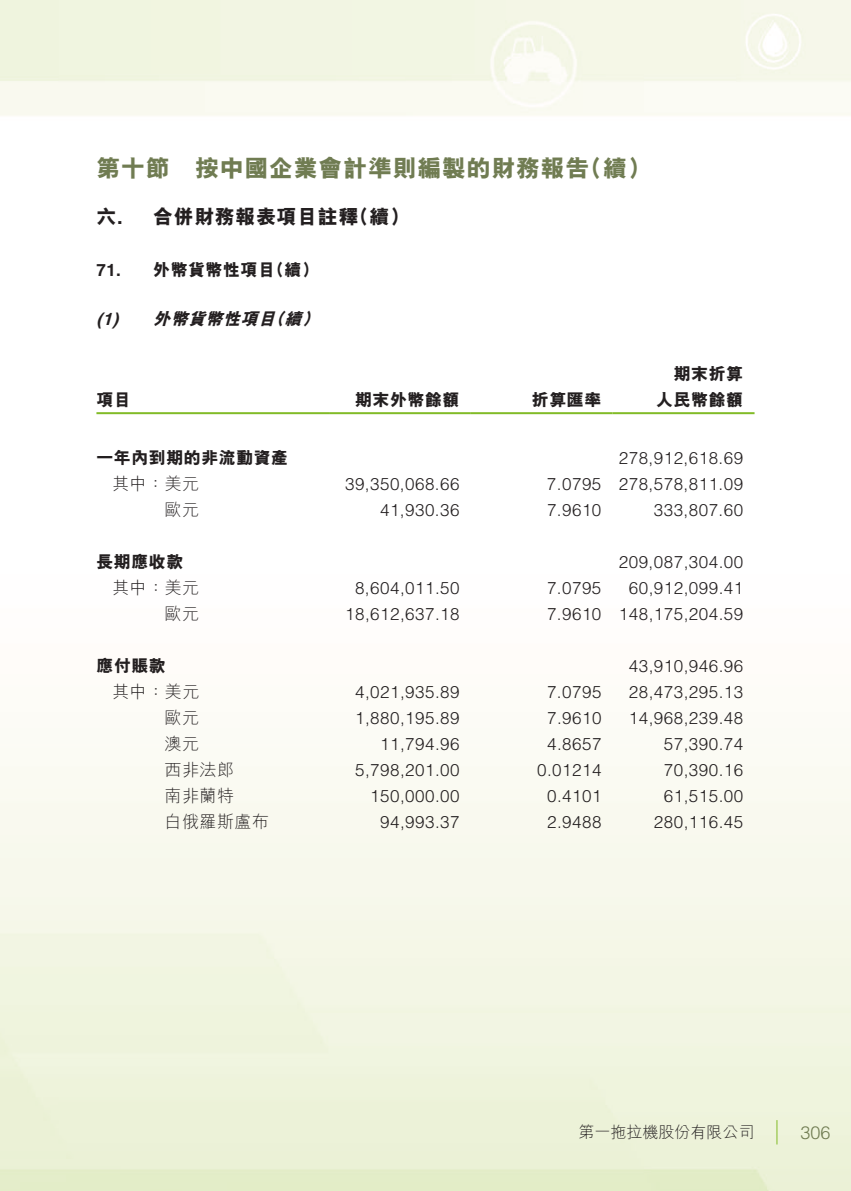
<style>
.page{position:relative;width:851px;height:1191px;background:#fff}
.page>*{position:absolute;margin:0;border:0;box-sizing:border-box;transform-origin:0 0}
.t1{font:800 24px "M Hei HK";letter-spacing:.03em;color:#707c52}
.t2{font:800 20px "M Hei HK";letter-spacing:.03em;color:#231f20}
.t3{font:300 18px "Helvetica LT Std";color:#707c52}
.t4{font:300 17px "Helvetica LT Std";letter-spacing:.03em;color:#231f20}
.t5{font:800 17px/26px "M Hei HK";letter-spacing:.03em;color:#231f20;text-align:right}
.t6{font:300 17px "M Hei HK";letter-spacing:.03em;color:#231f20}
.t7{font:italic 800 17px "M Hei HK";color:#231f20}
.t8{font:700 17px "Helvetica LT Std";color:#231f20}
.t9{font:italic 700 17px "Helvetica LT Std";color:#231f20}
.t10{font:300 16px "M Hei HK";color:#231f20}
.s1{font-family:"Helvetica LT Std";font-weight:700}
</style>
<div class="page">
<svg style="left:776px;top:1120px;width:1px;height:24px"></svg>
<hr style="left:96px;top:412px;width:233px;height:2px;background:#82bb27">
<hr style="left:329px;top:412px;width:142px;height:2px;background:#82bb27">
<hr style="left:471px;top:412px;width:141px;height:2px;background:#82bb27">
<hr style="left:612px;top:412px;width:142px;height:2px;background:#82bb27">
<h1 class="t1" style="left:96px;top:156px;width:75px">第十節</h1>
<h1 class="t1" style="left:195px;top:156px;width:396px">按中國企業會計準則編製的財務報告</h1>
<h1 class="t1" style="left:578px;top:156px;width:74px">（續(</h1>
<p class="t2" style="left:96px;top:207px;width:28px">六<span class="s1">.</span></p>
<p class="t2" style="left:349px;top:207px;width:62px">（續(</p>
<p class="t2" style="left:153px;top:207px;width:207px">合併財務報表項目註釋</p>
<p class="t8" style="left:96px;top:260px;width:26px">71.</p>
<p class="t5" style="left:267px;top:257px;width:53px">（續(</p>
<p class="t5" style="left:153px;top:257px;width:123px">外幣貨幣性項目</p>
<p class="t9" style="left:96px;top:309px;width:23px">1(</p>
<p class="t9" style="left:112px;top:309px;width:13px">)</p>
<p class="t7" style="left:267px;top:310px;width:23px">（</p>
<p class="t7" style="left:302px;top:310px;width:23px">(</p>
<p class="t7" style="left:153px;top:310px;width:154px">外幣貨幣性項目續</p>
<p class="t5" style="left:96px;top:386px;width:36px">項目</p>
<p class="t5" style="left:355px;top:386px;width:106px">期末外幣餘額</p>
<p class="t5" style="left:96px;top:444px;width:193px">一年內到期的非流動資產</p>
<p class="t6" style="left:112px;top:475px;width:88px">其中：美元</p>
<p class="t4" style="left:345px;top:473px;width:116px">39,350,068.66</p>
<p class="t6" style="left:164px;top:501px;width:36px">歐元</p>
<p class="t4" style="left:380px;top:499px;width:81px">41,930.36</p>
<p class="t5" style="left:96px;top:548px;width:88px">長期應收款</p>
<p class="t6" style="left:112px;top:579px;width:88px">其中：美元</p>
<p class="t4" style="left:355px;top:577px;width:106px">8,604,011.50</p>
<p class="t6" style="left:164px;top:605px;width:36px">歐元</p>
<p class="t4" style="left:345px;top:603px;width:116px">18,612,637.18</p>
<p class="t5" style="left:96px;top:652px;width:71px">應付賬款</p>
<p class="t6" style="left:112px;top:683px;width:88px">其中：美元</p>
<p class="t4" style="left:355px;top:681px;width:106px">4,021,935.89</p>
<p class="t6" style="left:164px;top:709px;width:36px">歐元</p>
<p class="t4" style="left:355px;top:707px;width:106px">1,880,195.89</p>
<p class="t6" style="left:165px;top:735px;width:36px">澳元</p>
<p class="t4" style="left:380px;top:733px;width:81px">11,794.96</p>
<p class="t6" style="left:165px;top:761px;width:71px">西非法郎</p>
<p class="t4" style="left:355px;top:759px;width:106px">5,798,201.00</p>
<p class="t6" style="left:165px;top:787px;width:71px">南非蘭特</p>
<p class="t4" style="left:370px;top:785px;width:91px">150,000.00</p>
<p class="t6" style="left:165px;top:813px;width:106px">白俄羅斯盧布</p>
<p class="t4" style="left:380px;top:811px;width:81px">94,993.37</p>
<p class="t5" style="left:532px;top:386px;width:71px">折算匯率</p>
<p class="t5" style="left:656px;top:360px;width:88px">期末折算人民幣餘額</p>
<p class="t4" style="left:618px;top:447px;width:126px">278,912,618.69</p>
<p class="t4" style="left:547px;top:473px;width:56px">7.0795</p>
<p class="t4" style="left:618px;top:473px;width:126px">278,578,811.09</p>
<p class="t4" style="left:547px;top:499px;width:56px">7.9610</p>
<p class="t4" style="left:653px;top:499px;width:91px">333,807.60</p>
<p class="t4" style="left:618px;top:551px;width:126px">209,087,304.00</p>
<p class="t4" style="left:547px;top:577px;width:56px">7.0795</p>
<p class="t4" style="left:628px;top:577px;width:116px">60,912,099.41</p>
<p class="t4" style="left:547px;top:603px;width:56px">7.9610</p>
<p class="t4" style="left:618px;top:603px;width:126px">148,175,204.59</p>
<p class="t4" style="left:628px;top:655px;width:116px">43,910,946.96</p>
<p class="t4" style="left:547px;top:681px;width:56px">7.0795</p>
<p class="t4" style="left:628px;top:681px;width:116px">28,473,295.13</p>
<p class="t4" style="left:547px;top:707px;width:56px">7.9610</p>
<p class="t4" style="left:628px;top:707px;width:116px">14,968,239.48</p>
<p class="t4" style="left:547px;top:733px;width:56px">4.8657</p>
<p class="t4" style="left:663px;top:733px;width:81px">57,390.74</p>
<p class="t4" style="left:537px;top:759px;width:66px">0.01214</p>
<p class="t4" style="left:663px;top:759px;width:81px">70,390.16</p>
<p class="t4" style="left:547px;top:785px;width:56px">0.4101</p>
<p class="t4" style="left:663px;top:785px;width:81px">61,515.00</p>
<p class="t4" style="left:547px;top:811px;width:56px">2.9488</p>
<p class="t4" style="left:654px;top:811px;width:91px">280,116.45</p>
<p class="t10" style="left:578px;top:1124px;width:177px">第一拖拉機股份有限公司</p>
<p class="t3" style="left:800px;top:1121px;width:32px">306</p>
</div>
